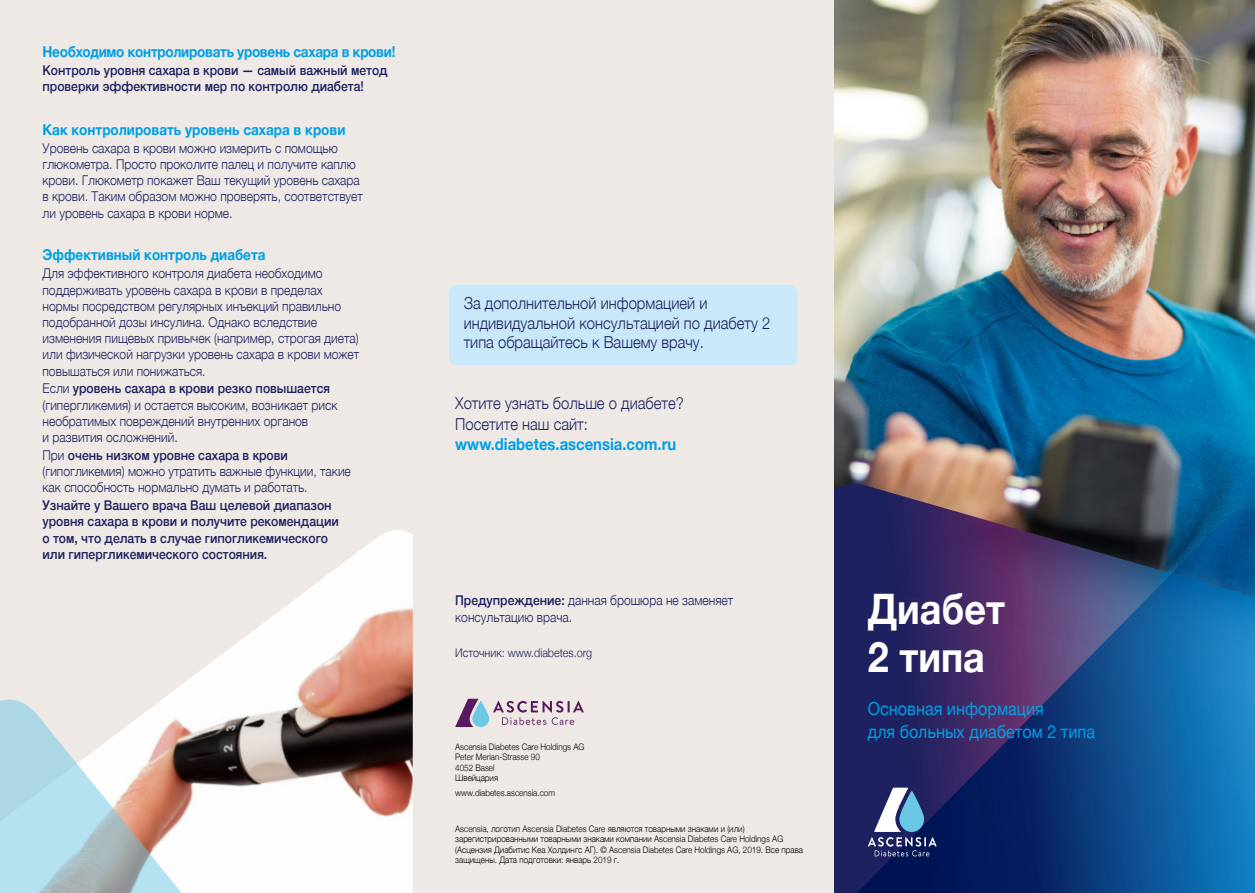
<style>
.page{position:relative;width:1255px;height:893px;background:#fff}
.page>*{position:absolute;margin:0;border:0;box-sizing:border-box;transform-origin:0 0}
.t1{font:700 42px/48px "Helvetica Neue";color:#fff;scale:.9 1}
.t2{font:18px/22.5px "Helvetica Neue";color:#009fe3;scale:.9 1}
.t3{font:300 16.5px/19.8px "Helvetica Neue";color:#1d225a;scale:.9 1}
.t4{font:300 16.5px/21.6px "Helvetica Neue";color:#1d215f;scale:.9 1}
.t5{font:700 16.5px "Helvetica Neue";color:#009fe3;scale:.9 1}
.t6{font:700 15px "Helvetica Neue";color:#009fe3;scale:.9 1}
.t7{font:700 15px "Helvetica Neue";letter-spacing:-.02em;color:#009fe3;scale:.9 1}
.t8{font:300 13.5px/16.2px "Helvetica Neue";color:#1d215f;scale:.9 1}
.t9{font:500 13.5px/16.2px "Helvetica Neue";color:#1d215f;scale:.9 1}
.t10{font:300 12px "Helvetica Neue";color:#1d225a;scale:.9 1}
.t11{font:300 9px/10.5px "Helvetica Neue";color:#000;scale:.9 1}
.s1{font-weight:500}
</style>
<div class="page">
<img style="left:833px;top:0;width:421px;height:484px">
<svg style="left:833px;top:484px;width:421px;height:25px;background:#575d6a"></svg>
<svg style="left:833px;top:509px;width:421px;height:384px;background:#223f7a"></svg>
<div style="left:0;top:0;width:833px;height:893px;background:#eee9e5"></div>
<svg style="left:562px;top:701px;width:21px;height:24px"></svg>
<img style="left:180px;top:530px;width:233px;height:156px">
<svg style="left:0;top:686px;width:562px;height:207px"></svg>
<svg style="left:867px;top:788px;width:69px;height:68px"></svg>
<div style="left:449px;top:285px;width:348px;height:80px;background:#c9e9fb;border-radius:9px"></div>
<p class="t7" style="left:43px;top:40px;width:393px">Необходимо контролировать уровень сахара в крови!</p>
<p class="t9" style="left:43px;top:61px;width:385px">Контроль уровня сахара в крови — самый важный метод проверки эффективности мер по контролю диабета!</p>
<p class="t6" style="left:43px;top:118px;width:338px">Как контролировать уровень сахара в крови</p>
<p class="t8" style="left:43px;top:139px;width:357px">Уровень сахара в крови можно измерить с помощью глюкометра. Просто проколите палец и получите каплю крови. Глюкометр покажет Ваш текущий уровень сахара в крови. Таким образом можно проверять, соответствует ли уровень сахара в крови норме.</p>
<p class="t6" style="left:43px;top:243px;width:249px">Эффективный контроль диабета</p>
<p class="t8" style="left:43px;top:264px;width:353px">Для эффективного контроля диабета необходимо поддерживать уровень сахара в крови в пределах нормы посредством регулярных инъекций правильно подобранной дозы инсулина. Однако вследствие изменения пищевых привычек (например, строгая диета) или физической нагрузки уровень сахара в крови может повышаться или понижаться.</p>
<p class="t8" style="left:43px;top:379px;width:329px">Если <span class="s1">уровень сахара в крови резко повышается </span>(гипергликемия) и остается высоким, возникает риск необратимых повреждений внутренних органов<br>и развития осложнений.</p>
<p class="t8" style="left:43px;top:446px;width:344px">При <span class="s1">очень низком уровне сахара в крови </span>(гипогликемия) можно утратить важные функции, такие как способность нормально думать и работать.</p>
<p class="t9" style="left:43px;top:496px;width:331px">Узнайте у Вашего врача Ваш целевой диапазон уровня сахара в крови и получите рекомендации о том, что делать в случае гипогликемического или гипергликемического состояния.</p>
<p class="t3" style="left:463px;top:292px;width:342px">За дополнительной информацией и индивидуальной консультацией по диабету 2 типа обращайтесь к Вашему врачу.</p>
<p class="t4" style="left:455px;top:391px;width:255px">Хотите узнать больше о диабете?<br>Посетите наш сайт:</p>
<p class="t5" style="left:455px;top:431px;width:247px">www.diabetes.ascensia.com.ru</p>
<p class="t8" style="left:455px;top:591px;width:310px"><span class="s1">Предупреждение:</span> данная брошюра не заменяет консультацию врача.</p>
<h1 class="t1" style="left:867px;top:586px;width:154px">Диабет<br>2 типа</h1>
<h2 class="t2" style="left:867px;top:699px;width:254px">Основная информация<br>для больных диабетом 2 типа</h2>
<p class="t10" style="left:455px;top:643px;width:154px">Источник: www.diabetes.org</p>
<p class="t11" style="left:455px;top:741px;width:145px">Ascensia Diabetes Care Holdings AG<br>Peter Merian-Strasse 90<br>4052 Basel<br>Швейцария</p>
<p class="t11" style="left:455px;top:787px;width:113px">www.diabetes.ascensia.com</p>
<p class="t11" style="left:455px;top:823px;width:388px">Ascensia, логотип Ascensia Diabetes Care являются товарными знаками и (или) зарегистрированными товарными знаками компании Ascensia Diabetes Care Holdings AG (Асцензия Диабитис Кеа Холдингс АГ). © Ascensia Diabetes Care Holdings AG, 2019. Все права защищены. Дата подготовки: январь 2019 г.</p>
</div>
